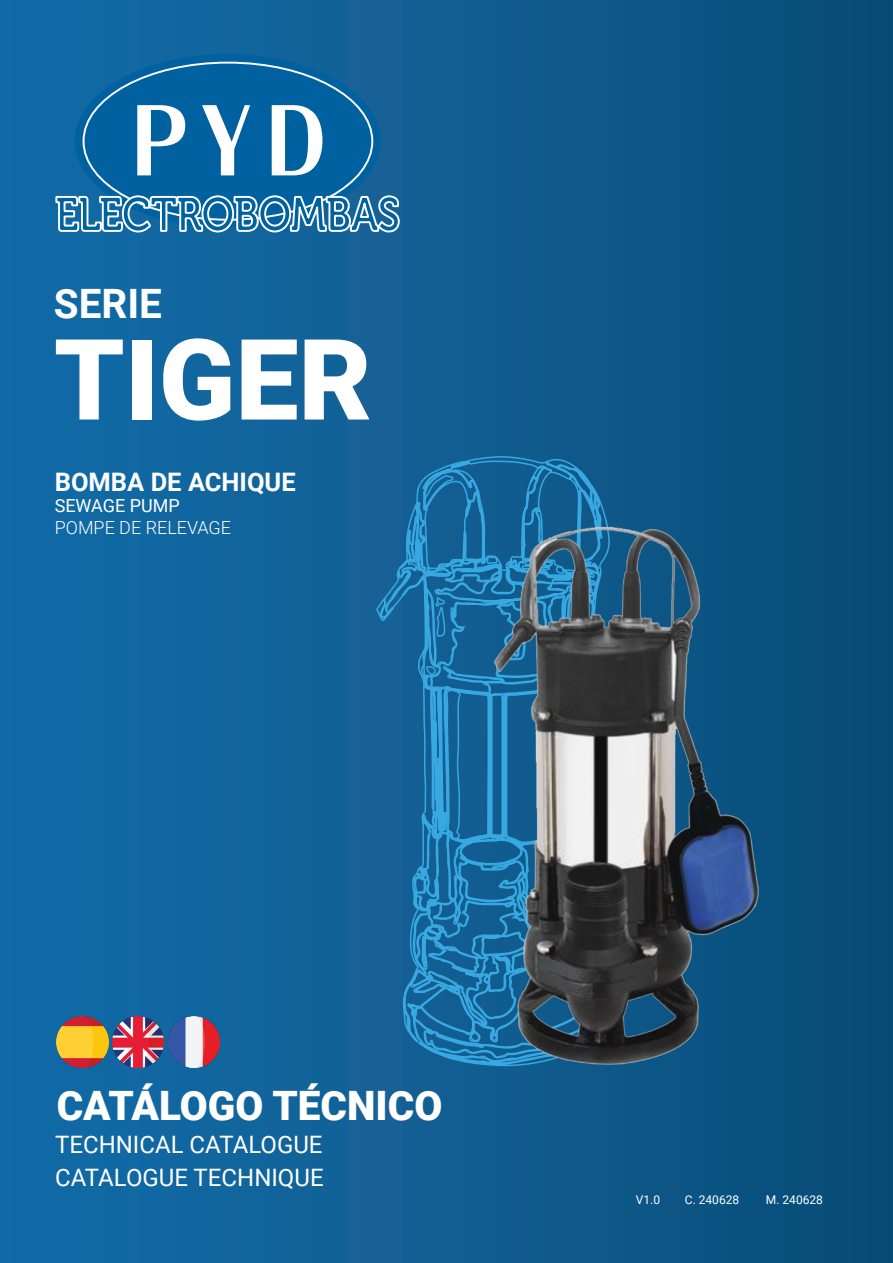
<style>
.page{position:relative;width:893px;height:1263px;background:#fff}
.page>*{position:absolute;margin:0;border:0;box-sizing:border-box;transform-origin:0 0}
.t1{font:900 112.5px "Roboto";color:#fff}
.t2{font:900 40.5px "Roboto";color:#fff}
.t3{font:700 40.5px "Roboto";color:#fff}
.t4{font:700 25.5px "Roboto";color:#fff}
.t5{font:24px "Roboto";color:#fff}
.t6{font:300 18px "Roboto";color:#fff}
.t7{font:18px "Roboto";color:#fff}
.t8{font:12px "Roboto";color:#fff}
</style>
<div class="page">
<div style="left:0;top:0;width:893px;height:1263px;background:linear-gradient(to right,#146daa,#0a4d78)"></div>
<svg style="left:375px;top:333px;width:304px;height:930px;background:#146093"></svg>
<svg style="left:441px;top:253px;width:130px;height:797px;background:#156397"></svg>
<img style="left:57px;top:1016px;width:51px;height:51px">
<img style="left:168px;top:1016px;width:51px;height:51px">
<img style="left:112px;top:1016px;width:52px;height:51px">
<div style="left:75px;top:54px;width:305px;height:174px;background:#0061a0;border-radius:50%"></div>
<svg style="left:137px;top:105px;width:48px;height:70px"></svg>
<svg style="left:202px;top:105px;width:48px;height:70px"></svg>
<svg style="left:272px;top:105px;width:50px;height:70px"></svg>
<svg style="left:55px;top:194px;width:345px;height:39px"></svg>
<img style="left:466px;top:499px;width:330px;height:589px">
<p class="t3" style="left:54px;top:275px;width:110px">SERIE</p>
<p class="t1" style="left:54px;top:301px;width:319px">TIGER</p>
<p class="t4" style="left:55px;top:464px;width:243px">BOMBA DE ACHIQUE</p>
<p class="t7" style="left:55px;top:493px;width:127px">SEWAGE PUMP</p>
<p class="t6" style="left:55px;top:515px;width:178px">POMPE DE RELEVAGE</p>
<p class="t2" style="left:57px;top:1077px;width:387px">CATÁLOGO TÉCNICO</p>
<p class="t5" style="left:55px;top:1128px;width:269px">TECHNICAL CATALOGUE</p>
<p class="t5" style="left:55px;top:1160px;width:270px">CATALOGUE TECHNIQUE</p>
<p class="t8" style="left:636px;top:1191px;width:26px">V1.0</p>
<p class="t8" style="left:685px;top:1191px;width:56px">C. 240628</p>
<p class="t8" style="left:766px;top:1191px;width:59px">M. 240628</p>
</div>
